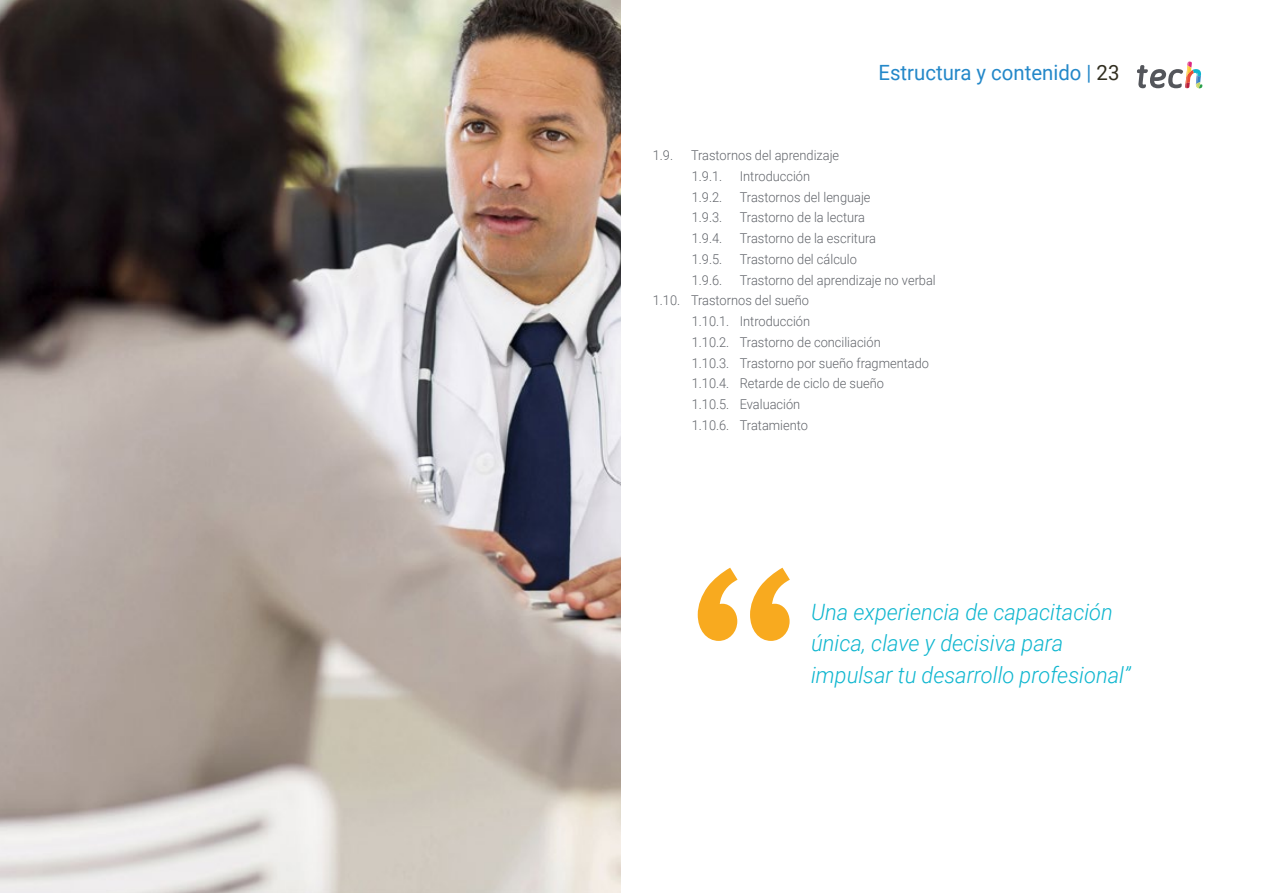
<style>
.page{position:relative;width:1263px;height:893px;background:#fff}
.page>*{position:absolute;margin:0;border:0;box-sizing:border-box;transform-origin:0 0}
.t1{font:italic 300 22.5px/31.5px "Roboto";color:#0fb6cf}
.t2{font:21px "Roboto";color:#2488c9}
.t3{font:300 13.5px/20.7px "Roboto";color:#61646a;scale:.95 1}
.s1{color:#312e20}
</style>
<div class="page">
<svg style="left:698px;top:568px;width:92px;height:73px"></svg>
<img style="left:0;top:0;width:621px;height:893px">
<svg style="left:1137px;top:62px;width:65px;height:27px"></svg>
<p class="t3" style="left:653px;top:144px;width:23px">1.9.</p>
<p class="t3" style="left:691px;top:144px;width:157px">Trastornos del aprendizaje<br>1.9.1.</p>
<p class="t3" style="left:740px;top:165px;width:76px">Introducción</p>
<h2 class="t2" style="left:878px;top:57px;width:242px">Estructura y contenido | <span class="s1">23</span></h2>
<p class="t3" style="left:692px;top:186px;width:34px">1.9.2.</p>
<p class="t3" style="left:740px;top:186px;width:139px">Trastornos del lenguaje</p>
<p class="t3" style="left:692px;top:207px;width:34px">1.9.3.</p>
<p class="t3" style="left:740px;top:207px;width:133px">Trastorno de la lectura</p>
<p class="t3" style="left:692px;top:227px;width:34px">1.9.4.</p>
<p class="t3" style="left:740px;top:227px;width:145px">Trastorno de la escritura</p>
<p class="t3" style="left:692px;top:248px;width:34px">1.9.5.</p>
<p class="t3" style="left:740px;top:248px;width:125px">Trastorno del cálculo</p>
<p class="t3" style="left:692px;top:269px;width:34px">1.9.6.</p>
<p class="t3" style="left:740px;top:269px;width:208px">Trastorno del aprendizaje no verbal</p>
<p class="t3" style="left:653px;top:290px;width:166px">1.10. Trastornos del sueño</p>
<p class="t3" style="left:692px;top:310px;width:126px">1.10.1. Introducción</p>
<p class="t3" style="left:692px;top:331px;width:200px">1.10.2. Trastorno de conciliación</p>
<p class="t3" style="left:692px;top:352px;width:251px">1.10.3. Trastorno por sueño fragmentado</p>
<p class="t3" style="left:692px;top:373px;width:204px">1.10.4. Retarde de ciclo de sueño</p>
<p class="t3" style="left:692px;top:393px;width:116px">1.10.5. Evaluación</p>
<p class="t3" style="left:692px;top:414px;width:124px">1.10.6. Tratamiento</p>
<h1 class="t1" style="left:811px;top:595px;width:321px">Una experiencia de capacitación única, clave y decisiva para impulsar tu desarrollo profesional”</h1>
</div>
